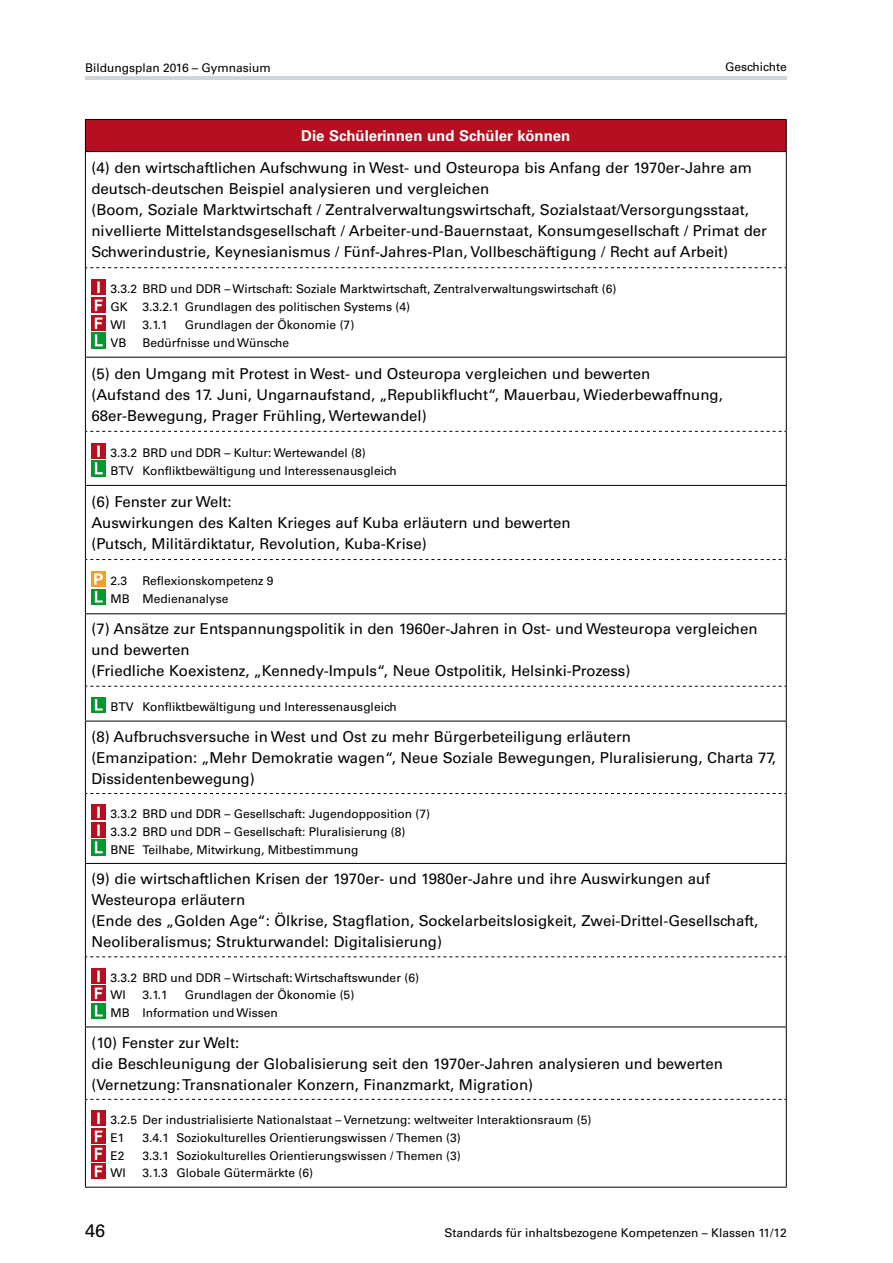
<style>
.page{position:relative;width:893px;height:1263px;background:#fff}
.page>*{position:absolute;margin:0;border:0;box-sizing:border-box;transform-origin:0 0}
.t1{font:18px "Univers LT Std";color:#000}
.t2{font:15px/21px "Univers LT Std";color:#000}
.t3{font:700 15px "Univers LT Std";color:#fff}
.t4{font:12px/17.7px "Univers LT Std";color:#000}
</style>
<div class="page">
<hr style="left:85px;top:77px;width:702px;height:3px;background:#cfd5d8">
<div style="left:85px;top:119px;width:701px;height:33px;background:#b60f21"></div>
<hr style="left:85px;top:119px;width:702px;height:1px;background:#000">
<hr style="left:85px;top:120px;width:1px;height:31px;background:#000">
<hr style="left:786px;top:120px;width:1px;height:31px;background:#000">
<hr style="left:85px;top:151px;width:702px;height:1px;background:#000">
<hr style="left:85px;top:152px;width:1px;height:116px;background:#000">
<hr style="left:786px;top:152px;width:1px;height:116px;background:#000">
<svg style="left:86px;top:267px;width:700px;height:1px"></svg>
<hr style="left:85px;top:268px;width:1px;height:89px;background:#000">
<hr style="left:786px;top:268px;width:1px;height:89px;background:#000">
<hr style="left:85px;top:357px;width:702px;height:1px;background:#000">
<hr style="left:85px;top:358px;width:1px;height:73px;background:#000">
<hr style="left:786px;top:358px;width:1px;height:73px;background:#000">
<svg style="left:86px;top:431px;width:700px;height:1px"></svg>
<hr style="left:85px;top:431px;width:1px;height:54px;background:#000">
<hr style="left:786px;top:431px;width:1px;height:54px;background:#000">
<hr style="left:85px;top:485px;width:702px;height:1px;background:#000">
<hr style="left:85px;top:486px;width:1px;height:73px;background:#000">
<hr style="left:786px;top:486px;width:1px;height:73px;background:#000">
<svg style="left:86px;top:559px;width:700px;height:1px"></svg>
<hr style="left:85px;top:559px;width:1px;height:54px;background:#000">
<hr style="left:786px;top:559px;width:1px;height:54px;background:#000">
<hr style="left:85px;top:613px;width:702px;height:1px;background:#000">
<hr style="left:85px;top:614px;width:1px;height:72px;background:#000">
<hr style="left:786px;top:614px;width:1px;height:72px;background:#000">
<svg style="left:86px;top:686px;width:700px;height:1px"></svg>
<hr style="left:85px;top:686px;width:1px;height:35px;background:#000">
<hr style="left:786px;top:686px;width:1px;height:35px;background:#000">
<hr style="left:85px;top:721px;width:702px;height:1px;background:#000">
<hr style="left:85px;top:721px;width:1px;height:72px;background:#000">
<hr style="left:786px;top:721px;width:1px;height:72px;background:#000">
<svg style="left:86px;top:793px;width:700px;height:1px"></svg>
<hr style="left:85px;top:793px;width:1px;height:70px;background:#000">
<hr style="left:786px;top:793px;width:1px;height:70px;background:#000">
<hr style="left:85px;top:863px;width:702px;height:1px;background:#000">
<hr style="left:85px;top:864px;width:1px;height:93px;background:#000">
<hr style="left:786px;top:864px;width:1px;height:93px;background:#000">
<svg style="left:86px;top:956px;width:700px;height:1px"></svg>
<hr style="left:85px;top:957px;width:1px;height:69px;background:#000">
<hr style="left:786px;top:957px;width:1px;height:69px;background:#000">
<hr style="left:85px;top:1026px;width:702px;height:1px;background:#000">
<hr style="left:85px;top:1027px;width:1px;height:72px;background:#000">
<hr style="left:786px;top:1027px;width:1px;height:72px;background:#000">
<svg style="left:86px;top:1099px;width:700px;height:1px"></svg>
<hr style="left:85px;top:1099px;width:1px;height:88px;background:#000">
<hr style="left:786px;top:1099px;width:1px;height:88px;background:#000">
<hr style="left:85px;top:1187px;width:702px;height:1px;background:#000">
<img style="left:91px;top:280px;width:14px;height:15px">
<img style="left:91px;top:297px;width:14px;height:16px">
<img style="left:91px;top:315px;width:14px;height:15px">
<img style="left:91px;top:333px;width:14px;height:15px">
<img style="left:91px;top:443px;width:14px;height:16px">
<img style="left:91px;top:461px;width:14px;height:15px">
<img style="left:91px;top:572px;width:14px;height:15px">
<img style="left:91px;top:589px;width:14px;height:16px">
<img style="left:91px;top:697px;width:14px;height:16px">
<img style="left:91px;top:805px;width:14px;height:15px">
<img style="left:91px;top:822px;width:14px;height:15px">
<img style="left:91px;top:840px;width:14px;height:15px">
<img style="left:91px;top:968px;width:14px;height:15px">
<img style="left:91px;top:986px;width:14px;height:15px">
<img style="left:91px;top:1003px;width:14px;height:16px">
<img style="left:91px;top:1111px;width:14px;height:15px">
<img style="left:91px;top:1128px;width:14px;height:15px">
<img style="left:91px;top:1146px;width:14px;height:15px">
<img style="left:91px;top:1163px;width:14px;height:16px">
<p class="t4" style="left:85px;top:59px;width:187px">Bildungsplan 2016 – Gymnasium</p>
<p class="t4" style="left:725px;top:58px;width:63px">Geschichte</p>
<p class="t3" style="left:301px;top:127px;width:271px">Die Schülerinnen und Schüler können</p>
<p class="t2" style="left:91px;top:157px;width:677px">(4) den wirtschaftlichen Aufschwung in West- und Osteuropa bis Anfang der 1970er-Jahre am deutsch-deutschen Beispiel analysieren und vergleichen<br>(Boom, Soziale Marktwirtschaft / Zentralverwaltungswirtschaft, Sozialstaat/Versorgungsstaat, nivellierte Mittelstandsgesellschaft / Arbeiter-und-Bauernstaat, Konsumgesellschaft / Primat der Schwerindustrie, Keynesianismus / Fünf-Jahres-Plan, Vollbeschäftigung / Recht auf Arbeit)</p>
<p class="t4" style="left:111px;top:280px;width:507px">3.3.2 BRD und DDR – Wirtschaft: Soziale Marktwirtschaft, Zentralverwaltungswirtschaft (6)<br>GK 3.3.2.1 Grundlagen des politischen Systems (4)<br>WI</p>
<p class="t4" style="left:142px;top:316px;width:27px">3.1.1</p>
<p class="t4" style="left:185px;top:316px;width:171px">Grundlagen der Ökonomie (7)</p>
<p class="t4" style="left:111px;top:333px;width:18px">VB</p>
<p class="t4" style="left:142px;top:333px;width:148px">Bedürfnisse und Wünsche</p>
<p class="t2" style="left:91px;top:363px;width:633px">(5) den Umgang mit Protest in West- und Osteuropa vergleichen und bewerten (Aufstand des 17. Juni, Ungarnaufstand, „Republikflucht“, Mauerbau, Wiederbewaffnung,<br>68er-Bewegung, Prager Frühling, Wertewandel)</p>
<p class="t4" style="left:111px;top:444px;width:288px">3.3.2 BRD und DDR – Kultur: Wertewandel (8)<br>BTV Konfliktbewältigung und Interessenausgleich</p>
<p class="t2" style="left:91px;top:491px;width:481px">(6) Fenster zur Welt:<br>Auswirkungen des Kalten Krieges auf Kuba erläutern und bewerten (Putsch, Militärdiktatur, Revolution, Kuba-Krise)</p>
<p class="t4" style="left:111px;top:572px;width:18px">2.3</p>
<p class="t4" style="left:111px;top:572px;width:164px;text-indent:32px">Reflexionskompetenz 9<br>MB Medienanalyse</p>
<p class="t2" style="left:91px;top:619px;width:668px">(7) Ansätze zur Entspannungspolitik in den 1960er-Jahren in Ost- und Westeuropa vergleichen und bewerten<br>(Friedliche Koexistenz, „Kennedy-Impuls“, Neue Ostpolitik, Helsinki-Prozess)</p>
<p class="t4" style="left:111px;top:698px;width:288px">BTV Konfliktbewältigung und Interessenausgleich</p>
<p class="t2" style="left:91px;top:726px;width:686px">(8) Aufbruchsversuche in West und Ost zu mehr Bürgerbeteiligung erläutern<br>(Emanzipation: „Mehr Demokratie wagen“, Neue Soziale Bewegungen, Pluralisierung, Charta 77,<br>Dissidentenbewegung)</p>
<p class="t4" style="left:111px;top:805px;width:321px">3.3.2 BRD und DDR – Gesellschaft: Jugendopposition (7)<br>3.3.2 BRD und DDR – Gesellschaft: Pluralisierung (8)<br>BNE Teilhabe, Mitwirkung, Mitbestimmung</p>
<p class="t2" style="left:91px;top:868px;width:668px">(9) die wirtschaftlichen Krisen der 1970er- und 1980er-Jahre und ihre Auswirkungen auf Westeuropa erläutern<br>(Ende des „Golden Age“: Ölkrise, Stagflation, Sockelarbeitslosigkeit, Zwei-Drittel-Gesellschaft, Neoliberalismus; Strukturwandel: Digitalisierung)</p>
<p class="t4" style="left:111px;top:969px;width:310px">3.3.2 BRD und DDR – Wirtschaft: Wirtschaftswunder (6)<br>WI</p>
<p class="t4" style="left:111px;top:986px;width:245px;text-indent:74px">Grundlagen der Ökonomie (5)<br>MB Information und Wissen</p>
<p class="t2" style="left:91px;top:1032px;width:633px">(10) Fenster zur Welt:<br>die Beschleunigung der Globalisierung seit den 1970er-Jahren analysieren und bewerten (Vernetzung: Transnationaler Konzern, Finanzmarkt, Migration)</p>
<p class="t4" style="left:111px;top:1111px;width:482px">3.2.5 Der industrialisierte Nationalstaat – Vernetzung: weltweiter Interaktionsraum (5)<br>E1</p>
<p class="t4" style="left:142px;top:986px;width:27px">3.1.1</p>
<p class="t4" style="left:142px;top:1129px;width:320px">3.4.1 Soziokulturelles Orientierungswissen / Themen (3)</p>
<p class="t4" style="left:111px;top:1147px;width:16px">E2</p>
<p class="t4" style="left:142px;top:1147px;width:320px">3.3.1 Soziokulturelles Orientierungswissen / Themen (3)</p>
<p class="t4" style="left:111px;top:1164px;width:17px">WI</p>
<p class="t4" style="left:142px;top:1164px;width:172px">3.1.3 Globale Gütermärkte (6)</p>
<p class="t1" style="left:85px;top:1220px;width:22px">46</p>
<p class="t4" style="left:444px;top:1224px;width:344px">Standards für inhaltsbezogene Kompetenzen – Klassen 11/12</p>
</div>
